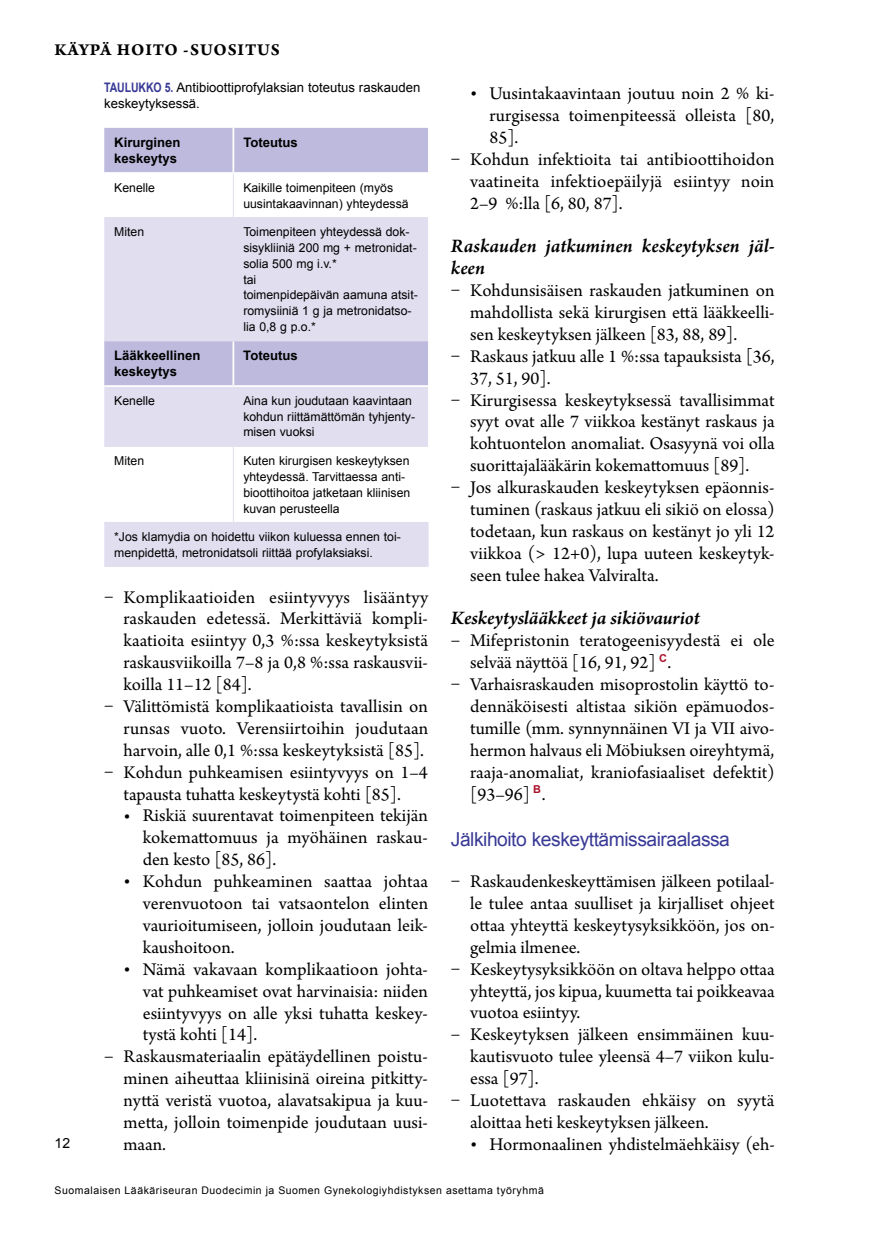
<style>
.page{position:relative;width:874px;height:1241px;background:#fff}
.page>*{position:absolute;margin:0;border:0;box-sizing:border-box;transform-origin:0 0}
.t1{font:italic 600 20.12px/21.9px "Arno Pro";color:#000}
.t2{font:19.25px "Arial";letter-spacing:-.025em;color:#393a96}
.t3{font:18.9px/21.9px "Arno Pro";color:#000;text-align:justify}
.t4{font:17.5px "Arno Pro Bold Sm Text";letter-spacing:.05em;color:#000}
.t5{font:14px "Arial";color:#000}
.t6{font:13.12px/15.8px "Arial";color:#000}
.t7{font:700 13.12px/15.8px "Arial";color:#000}
.t8{font:700 13.12px "Arial";color:#393a96;scale:.8 1}
.t9{font:12.25px/15.8px "Arial";color:#000}
.t10{font:10.5px "Arial";letter-spacing:.05em;color:#000}
.s1{font-weight:700;color:#393a96}
</style>
<div class="page">
<div style="left:104px;top:128px;width:324px;height:44px;background:#bdbadd"></div>
<svg style="left:104px;top:218px;width:324px;height:349px;fill:#e0deef"></svg>
<hr style="left:427px;top:523px;width:1px;height:44px;background:#e0deef">
<hr style="left:233px;top:522px;width:195px;height:1px;background:#e0deef">
<hr style="left:104px;top:522px;width:129px;height:1px;background:#e0deef">
<hr style="left:233px;top:447px;width:1px;height:75px;background:#e0deef">
<hr style="left:233px;top:446px;width:195px;height:1px;background:#e0deef">
<hr style="left:104px;top:446px;width:129px;height:1px;background:#e0deef">
<hr style="left:233px;top:387px;width:1px;height:59px;background:#e0deef">
<hr style="left:233px;top:385px;width:195px;height:2px;background:#fff">
<hr style="left:104px;top:385px;width:129px;height:2px;background:#fff">
<hr style="left:232px;top:341px;width:2px;height:44px;background:#fff">
<hr style="left:233px;top:340px;width:195px;height:1px;background:#e0deef">
<hr style="left:104px;top:340px;width:129px;height:1px;background:#e0deef">
<hr style="left:233px;top:218px;width:1px;height:122px;background:#e0deef">
<hr style="left:233px;top:217px;width:195px;height:1px;background:#e0deef">
<hr style="left:104px;top:217px;width:129px;height:1px;background:#e0deef">
<hr style="left:233px;top:174px;width:1px;height:43px;background:#e0deef">
<hr style="left:232px;top:128px;width:2px;height:44px;background:#fff">
<p class="t4" style="left:55px;top:39px;width:226px">KÄYPÄ HOITO -SUOSITUS</p>
<p class="t5" style="left:55px;top:1133px;width:17px">12</p>
<p class="t6" style="left:104px;top:80px;width:317px;text-indent:60px"><span class="s1">5.</span> Antibioottiprofylaksian toteutus raskauden keskeytyksessä.</p>
<p class="t7" style="left:114px;top:135px;width:68px">Kirurginen keskeytys</p>
<p class="t7" style="left:243px;top:135px;width:56px">Toteutus</p>
<p class="t9" style="left:114px;top:180px;width:42px">Kenelle</p>
<p class="t9" style="left:243px;top:180px;width:167px">Kaikille toimenpiteen (myös uusintakaavinnan) yhteydessä</p>
<p class="t9" style="left:114px;top:224px;width:31px">Miten</p>
<p class="t9" style="left:243px;top:224px;width:176px">Toimenpiteen yhteydessä dok&shy;sisykliiniä 200 mg + metronidat&shy;solia 500 mg i.v.*<br>tai<br>toimenpidepäivän aamuna atsit&shy;romysiiniä 1 g ja metronidatso&shy;lia 0,8 g p.o.*</p>
<p class="t7" style="left:114px;top:348px;width:88px">Lääkkeellinen keskeytys</p>
<p class="t7" style="left:243px;top:348px;width:56px">Toteutus</p>
<p class="t9" style="left:114px;top:393px;width:42px">Kenelle</p>
<p class="t9" style="left:243px;top:393px;width:173px">Aina kun joudutaan kaavintaan kohdun riittämättömän tyhjenty&shy;misen vuoksi</p>
<p class="t9" style="left:114px;top:453px;width:31px">Miten</p>
<p class="t9" style="left:243px;top:453px;width:168px">Kuten kirurgisen keskeytyksen yhteydessä. Tarvittaessa anti&shy;bioottihoitoa jatketaan kliinisen kuvan perusteella</p>
<p class="t9" style="left:114px;top:529px;width:288px">*Jos klamydia on hoidettu viikon kuluessa ennen toi&shy;menpidettä, metronidatsoli riittää profylaksiaksi.</p>
<p class="t8" style="left:104px;top:79px;width:18px">Taulukko</p>
<p class="t3" style="left:123px;top:587px;width:306px;text-indent:-19px">– Komplikaatioiden esiintyvyys lisääntyy raskauden edetessä. Merkittäviä kompli&shy;kaatioita esiintyy 0,3 %:ssa keskeytyksistä raskausviikoilla 7–8 ja 0,8 %:ssa raskausvii&shy;koilla 11–12 [84].</p>
<p class="t3" style="left:123px;top:696px;width:306px;text-indent:-19px">– Välittömistä komplikaatioista tavallisin on runsas vuoto. Verensiirtoihin joudutaan harvoin, alle 0,1 %:ssa keskeytyksistä [85].</p>
<p class="t3" style="left:104px;top:762px;width:325px;text-align:center">– Kohdun puhkeamisen esiintyvyys on 1–4 tapausta tuhatta keskeytystä kohti [85].</p>
<p class="t3" style="left:143px;top:805px;width:286px;text-indent:-19px">• Riskiä suurentavat toimenpiteen tekijän kokemattomuus ja myöhäinen raskau&shy;den kesto [85, 86].</p>
<p class="t3" style="left:143px;top:871px;width:287px;text-indent:-19px">• Kohdun puhkeaminen saattaa johtaa verenvuotoon tai vatsaontelon elinten vaurioitumiseen, jolloin joudutaan leik&shy;kaushoitoon.</p>
<p class="t3" style="left:143px;top:958px;width:286px;text-indent:-19px">• Nämä vakavaan komplikaatioon johta&shy;vat puhkeamiset ovat harvinaisia: niiden esiintyvyys on alle yksi tuhatta keskey&shy;tystä kohti [14].</p>
<p class="t3" style="left:123px;top:1046px;width:306px;text-indent:-19px">– Raskausmateriaalin epätäydellinen poistu&shy;minen aiheuttaa kliinisinä oireina pitkitty&shy;nyttä veristä vuotoa, alavatsakipua ja kuu&shy;metta, jolloin toimenpide joudutaan uusi&shy;maan.</p>
<p class="t3" style="left:489px;top:83px;width:286px;text-indent:-19px">• Uusintakaavintaan joutuu noin 2 % ki&shy;rurgisessa toimenpiteessä olleista [80, 85].</p>
<p class="t3" style="left:470px;top:149px;width:306px;text-indent:-19px">– Kohdun infektioita tai antibioottihoidon vaatineita infektioepäilyjä esiintyy noin 2–9 %:lla [6, 80, 87].</p>
<p class="t1" style="left:450px;top:236px;width:325px">Raskauden jatkuminen keskeytyksen jäl&shy;keen</p>
<p class="t3" style="left:470px;top:280px;width:306px;text-indent:-19px">– Kohdunsisäisen raskauden jatkuminen on mahdollista sekä kirurgisen että lääkkeelli&shy;sen keskeytyksen jälkeen [83, 88, 89].</p>
<p class="t3" style="left:470px;top:346px;width:306px;text-indent:-19px">– Raskaus jatkuu alle 1 %:ssa tapauksista [36,<br>37, 51, 90].</p>
<p class="t3" style="left:470px;top:390px;width:306px;text-indent:-19px">– Kirurgisessa keskeytyksessä tavallisimmat syyt ovat alle 7 viikkoa kestänyt raskaus ja kohtuontelon anomaliat. Osasyynä voi olla suorittajalääkärin kokemattomuus [89].</p>
<p class="t3" style="left:470px;top:477px;width:306px;text-indent:-19px">– Jos alkuraskauden keskeytyksen epäonnis&shy;tuminen (raskaus jatkuu eli sikiö on elossa) todetaan, kun raskaus on kestänyt jo yli 12 viikkoa (&gt; 12+0), lupa uuteen keskeytyk&shy;seen tulee hakea Valviralta.</p>
<p class="t1" style="left:450px;top:608px;width:250px">Keskeytyslääkkeet ja sikiövauriot</p>
<p class="t3" style="left:470px;top:630px;width:306px;text-indent:-19px">– Mifepristonin teratogeenisyydestä ei ole selvää näyttöä [16, 91, 92] <sup>C</sup>.</p>
<p class="t3" style="left:470px;top:674px;width:306px;text-indent:-19px">– Varhaisraskauden misoprostolin käyttö to&shy;dennäköisesti altistaa sikiön epämuodos&shy;tumille (mm. synnynnäinen VI ja VII aivo&shy;hermon halvaus eli Möbiuksen oireyhtymä, raaja-anomaliat, kraniofasiaaliset defektit) [93–96] <sup>B</sup>.</p>
<p class="t2" style="left:450px;top:826px;width:280px">Jälkihoito keskeyttämissairaalassa</p>
<p class="t3" style="left:470px;top:871px;width:306px;text-indent:-19px">– Raskaudenkeskeyttämisen jälkeen potilaal&shy;le tulee antaa suulliset ja kirjalliset ohjeet ottaa yhteyttä keskeytysyksikköön, jos on&shy;gelmia ilmenee.</p>
<p class="t3" style="left:470px;top:958px;width:306px;text-indent:-19px">– Keskeytysyksikköön on oltava helppo ottaa yhteyttä, jos kipua, kuumetta tai poikkeavaa vuotoa esiintyy.</p>
<p class="t3" style="left:470px;top:1024px;width:306px;text-indent:-19px">– Keskeytyksen jälkeen ensimmäinen kuu&shy;kautisvuoto tulee yleensä 4–7 viikon kulu&shy;essa [97].</p>
<p class="t3" style="left:470px;top:1090px;width:306px;text-indent:-19px">– Luotettava raskauden ehkäisy on syytä aloittaa heti keskeytyksen jälkeen.</p>
<p class="t3" style="left:470px;top:1133px;width:306px">• Hormonaalinen yhdistelmäehkäisy (eh-</p>
<p class="t10" style="left:55px;top:1182px;width:490px">Suomalaisen Lääkäriseuran Duodecimin ja Suomen Gynekologiyhdistyksen asettama työryhmä</p>
</div>
